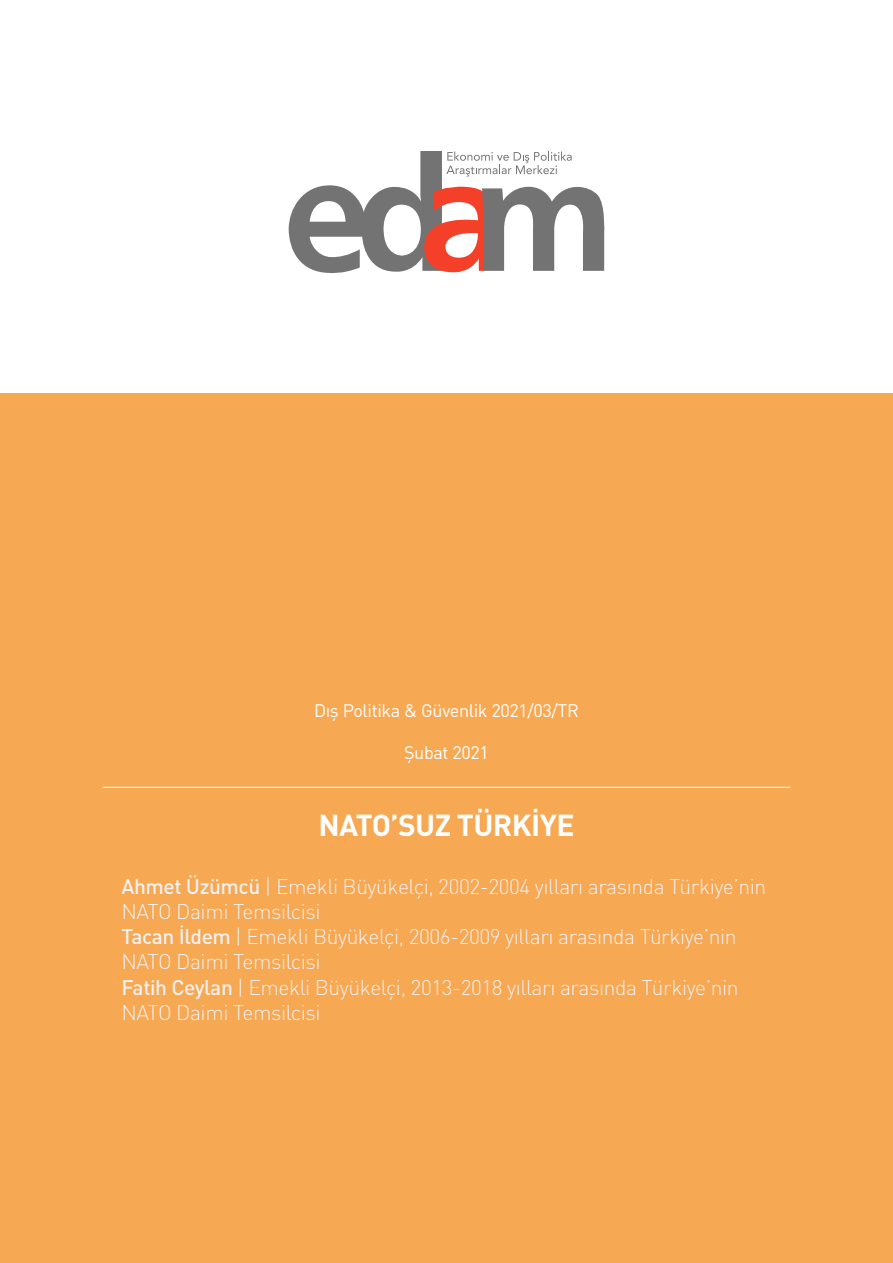
<style>
.page{position:relative;width:893px;height:1263px;background:#fff}
.page>*{position:absolute;margin:0;border:0;box-sizing:border-box;transform-origin:0 0}
.t1{font:700 30px "DIN Pro";letter-spacing:-.02em;color:#fff}
.t2{font:300 21px/25.2px "DIN Pro";letter-spacing:-.02em;color:#f0f0f1}
.t3{font:18px "DIN Pro";letter-spacing:-.02em;color:#fff}
.s1{font-weight:500}
</style>
<div class="page">
<div style="left:0;top:394px;width:893px;height:869px;background:#f6a853"></div>
<hr style="left:103px;top:787px;width:687px;height:1px;background:#fff">
<svg style="left:289px;top:151px;width:316px;height:123px"></svg>
<p class="t3" style="left:314px;top:698px;width:266px">Dış Politika &amp; Güvenlik 2021/03/TR</p>
<p class="t3" style="left:404px;top:740px;width:86px">Şubat 2021</p>
<p class="t1" style="left:318px;top:805px;width:258px">NATO’SUZ TÜRKİYE</p>
<p class="t2" style="left:121px;top:873px;width:646px"><span class="s1">Ahmet Üzümcü</span> | Emekli Büyükelçi, 2002-2004 yılları arasında Türkiye’nin<br>NATO Daimi Temsilcisi</p>
<p class="t2" style="left:121px;top:923px;width:617px"><span class="s1">Tacan İldem</span> | Emekli Büyükelçi, 2006-2009 yılları arasında Türkiye’nin<br>NATO Daimi Temsilcisi</p>
<p class="t2" style="left:121px;top:973px;width:619px"><span class="s1">Fatih Ceylan</span> | Emekli Büyükelçi, 2013-2018 yılları arasında Türkiye’nin<br>NATO Daimi Temsilcisi</p>
</div>
